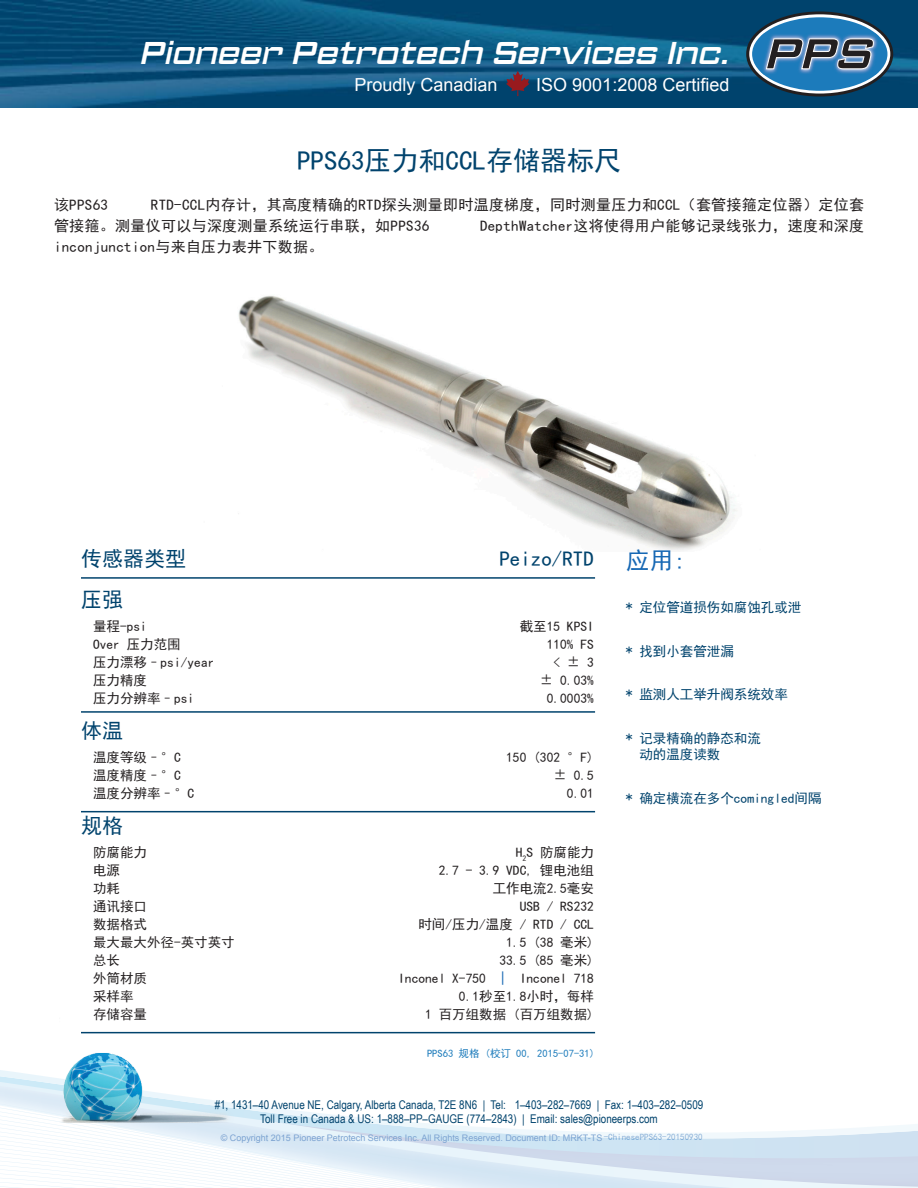
<style>
.page{position:relative;width:918px;height:1188px;background:#fff}
.page>*{position:absolute;margin:0;border:0;box-sizing:border-box;transform-origin:0 0}
.t1{font:italic 600 31.5px "Register Wide";color:#fff}
.Name_of_Gauge{font:27px "Sim Hei";color:#01436d}
.App_Title{font:24px "Sim Hei";color:#1768b4}
.Metrology{font:21px "Sim Hei";color:#01436d}
.t2{font:18px "Arial";color:#fff}
.Gauge_Description{font:15px/21px "Sim Hei";letter-spacing:.02em;color:#231f20}
.Specifications_-_One{font:13.5px "Sim Hei";color:#231f20}
.t3{font:13.5px/16.5px "Sim Hei";color:#01436d}
.t4{font:12px/14.4px "Arial Narrow";color:#01436d;text-align:center}
.Footnote{font:10.5px "Sim Hei";color:#1c7bbb}
.Footnote-2{font:9px "Arial";color:#7ca3d1}
.s1{color:#1768b4}
.s2{font-family:"Sim Hei"}
</style>
<div class="page">
<hr style="left:81px;top:577px;width:514px;height:2px;background:#01436d">
<hr style="left:81px;top:711px;width:514px;height:2px;background:#01436d">
<hr style="left:81px;top:811px;width:514px;height:1px;background:#01436d">
<hr style="left:81px;top:1032px;width:514px;height:1px;background:#01436d">
<img style="left:238px;top:295px;width:500px;height:256px">
<svg style="left:580px;top:1167px;width:338px;height:21px;background:#d9e4f1"></svg>
<svg style="left:580px;top:1154px;width:338px;height:13px;background:#cedbec"></svg>
<svg style="left:0;top:1154px;width:580px;height:34px"></svg>
<svg style="left:0;top:1070px;width:918px;height:84px"></svg>
<img style="left:0;top:0;width:918px;height:108px">
<svg style="left:506px;top:71px;width:24px;height:25px"></svg>
<svg style="left:746px;top:11px;width:147px;height:86px"></svg>
<svg style="left:749px;top:14px;width:141px;height:80px"></svg>
<div style="left:752px;top:17px;width:135px;height:74px;background:#1c7bbb;border-radius:50%"></div>
<img style="left:761px;top:33px;width:118px;height:42px">
<svg style="left:766px;top:38px;width:108px;height:31px;background:#5a7187"></svg>
<img style="left:54px;top:1031px;width:182px;height:91px">
<h1 class="t1" style="left:141px;top:31px;width:590px">Pioneer Petrotech Services Inc.</h1>
<h3 class="t2" style="left:355px;top:73px;width:145px">Proudly Canadian</h3>
<h3 class="t2" style="left:536px;top:73px;width:195px">ISO 9001:2008 Certified</h3>
<p class="Name_of_Gauge" style="left:297px;top:147px;width:325px">PPS63压力和CCL存储器标尺</p>
<p class="Gauge_Description" style="left:54px;top:194px;width:812px;text-indent:97px">RTD-CCL内存计，其高度精确的RTD探头测量即时温度梯度，同时测量压力和CCL（套管接箍定位器）定位套管接箍。测量仪可以与深度测量系统运行串联，如PPS36</p>
<p class="Gauge_Description" style="left:54px;top:194px;width:55px">该PPS63</p>
<p class="Gauge_Description" style="left:480px;top:215px;width:386px">DepthWatcher这将使得用户能够记录线张力，速度和深度</p>
<p class="Gauge_Description" style="left:54px;top:236px;width:271px">inconjunction与来自压力表井下数据。</p>
<p class="Metrology" style="left:81px;top:548px;width:106px">传感器类型</p>
<p class="Metrology" style="left:499px;top:548px;width:96px">Peizo/RTD</p>
<p class="Metrology" style="left:81px;top:589px;width:43px">压强</p>
<p class="Specifications_-_One" style="left:93px;top:620px;width:55px">量程-psi</p>
<p class="Specifications_-_One" style="left:520px;top:620px;width:76px">截至15 KPSI</p>
<p class="Specifications_-_One" style="left:93px;top:638px;width:89px">Over 压力范围</p>
<p class="Specifications_-_One" style="left:547px;top:638px;width:49px">110% FS</p>
<p class="Specifications_-_One" style="left:93px;top:656px;width:123px">压力漂移–psi/year</p>
<p class="Specifications_-_One" style="left:553px;top:656px;width:42px">&lt; ± 3</p>
<p class="Specifications_-_One" style="left:93px;top:674px;width:55px">压力精度</p>
<p class="Specifications_-_One" style="left:540px;top:674px;width:55px">± 0.03%</p>
<p class="Specifications_-_One" style="left:93px;top:692px;width:103px">压力分辨率–psi</p>
<p class="Specifications_-_One" style="left:547px;top:692px;width:49px">0.0003%</p>
<p class="Metrology" style="left:81px;top:720px;width:43px">体温</p>
<p class="Specifications_-_One" style="left:93px;top:750px;width:89px">温度等级–°C</p>
<p class="Specifications_-_One" style="left:506px;top:750px;width:89px">150 (302 °F)</p>
<p class="Specifications_-_One" style="left:93px;top:768px;width:89px">温度精度–°C</p>
<p class="Specifications_-_One" style="left:553px;top:768px;width:42px">± 0.5</p>
<p class="Specifications_-_One" style="left:93px;top:786px;width:103px">温度分辨率–°C</p>
<p class="Specifications_-_One" style="left:567px;top:786px;width:28px">0.01</p>
<p class="Metrology" style="left:81px;top:815px;width:43px">规格</p>
<p class="Specifications_-_One" style="left:93px;top:845px;width:55px">防腐能力</p>
<p class="Specifications_-_One" style="left:516px;top:845px;width:80px">H<sub>2</sub>S 防腐能力</p>
<p class="Specifications_-_One" style="left:93px;top:863px;width:28px">电源</p>
<p class="Specifications_-_One" style="left:439px;top:863px;width:157px">2.7 - 3.9 VDC, 锂电池组</p>
<p class="Specifications_-_One" style="left:93px;top:881px;width:28px">功耗</p>
<p class="Specifications_-_One" style="left:493px;top:881px;width:103px">工作电流2.5毫安</p>
<p class="Specifications_-_One" style="left:93px;top:899px;width:55px">通讯接口</p>
<p class="Specifications_-_One" style="left:520px;top:899px;width:76px">USB / RS232</p>
<p class="Specifications_-_One" style="left:93px;top:917px;width:55px">数据格式</p>
<p class="Specifications_-_One" style="left:418px;top:917px;width:177px">时间/压力/温度 / RTD / CCL</p>
<p class="Specifications_-_One" style="left:93px;top:935px;width:143px">最大最大外径-英寸英寸</p>
<p class="Specifications_-_One" style="left:506px;top:935px;width:89px">1.5 (38 毫米)</p>
<p class="Specifications_-_One" style="left:93px;top:953px;width:28px">总长</p>
<p class="Specifications_-_One" style="left:499px;top:953px;width:96px">33.5 (85 毫米)</p>
<p class="Specifications_-_One" style="left:93px;top:971px;width:55px">外筒材质</p>
<p class="Specifications_-_One" style="left:398px;top:971px;width:197px">Inconel X-750 <span class="s1">|</span> Inconel 718</p>
<p class="Specifications_-_One" style="left:93px;top:989px;width:42px">采样率</p>
<p class="Specifications_-_One" style="left:459px;top:989px;width:136px">0.1秒至1.8小时，每样</p>
<p class="Specifications_-_One" style="left:93px;top:1007px;width:55px">存储容量</p>
<p class="Specifications_-_One" style="left:425px;top:1007px;width:170px">1 百万组数据 (百万组数据)</p>
<p class="Footnote" style="left:427px;top:1048px;width:169px">PPS63 规格 (校订 00, 2015-07-31)</p>
<p class="App_Title" style="left:626px;top:548px;width:61px">应用:</p>
<p class="t3" style="left:626px;top:599px;width:177px">* 定位管道损伤如腐蚀孔或泄</p>
<p class="t3" style="left:626px;top:643px;width:109px">* 找到小套管泄漏</p>
<p class="t3" style="left:626px;top:686px;width:163px">* 监测人工举升阀系统效率</p>
<p class="t3" style="left:639px;top:730px;width:123px;text-indent:-14px">* 记录精确的静态和流动的温度读数</p>
<p class="t3" style="left:626px;top:790px;width:197px">* 确定横流在多个comingled间隔</p>
<p class="t4" style="left:215px;top:1097px;width:490px">#1, 1431–40 Avenue NE, Calgary, Alberta Canada, T2E 8N6 | Tel: 1–403–282–7669 | Fax: 1–403–282–0509<br>Toll Free in Canada &amp; US: 1–888–PP–GAUGE (774–2843) | Email: sales@pioneerps.com</p>
<p class="Footnote-2" style="left:221px;top:1132px;width:484px">© Copyright 2015 Pioneer Petrotech Services Inc. All Rights Reserved. Document ID: MRKT-TS<span class="s2">-ChinesePPS63-20150930</span></p>
</div>
